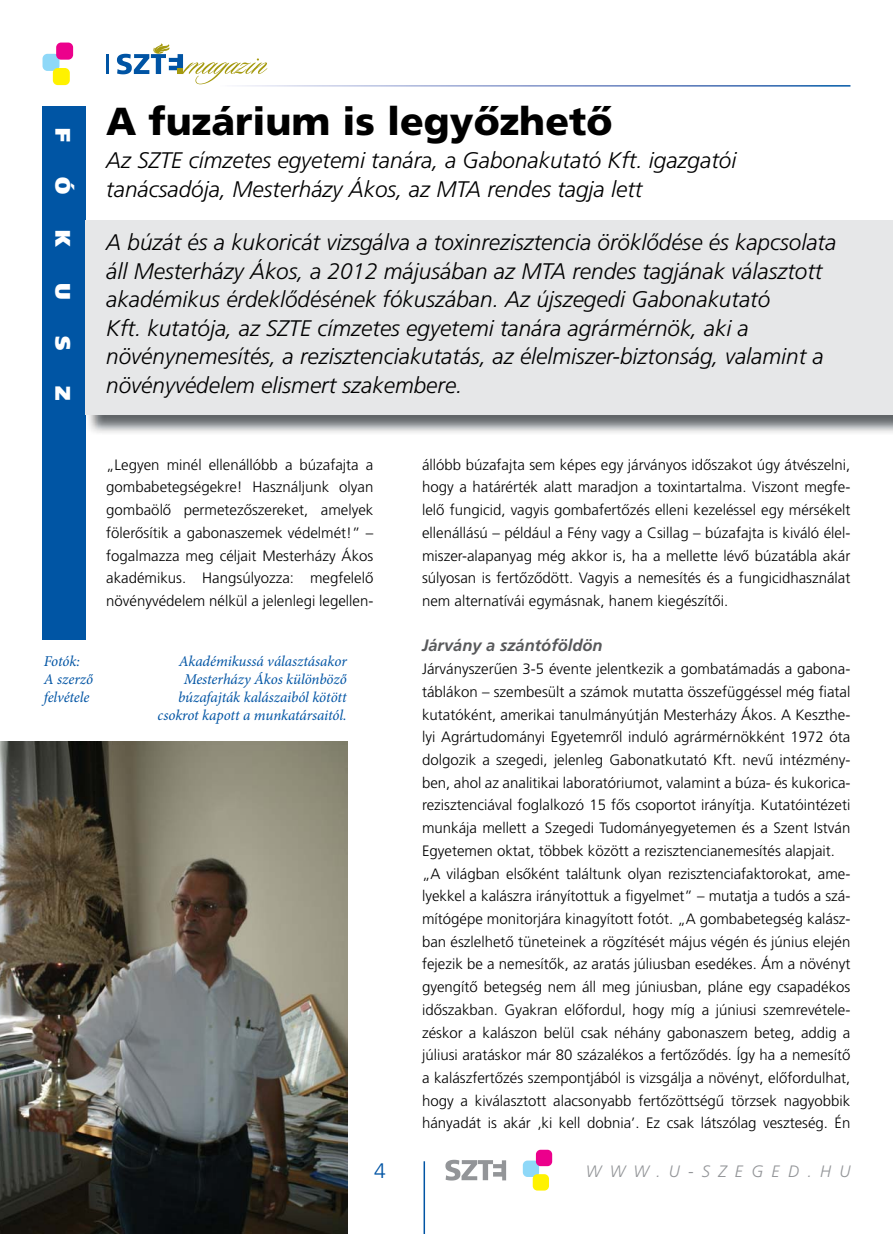
<style>
.page{position:relative;width:893px;height:1234px;background:#fff}
.page>*{position:absolute;margin:0;border:0;box-sizing:border-box;transform-origin:0 0}
.t1{font:900 39px "Frutiger CE";color:#000}
.t2{font:italic 300 22.5px/28.5px "Frutiger CE";color:#000}
.t3{font:900 21px "Frutiger CE";color:#fff}
.t4{font:300 21px "Frutiger CE";color:#0054a4}
.t5{font:italic 700 16.5px "Frutiger CE";color:#58595b}
.t6{font:italic 300 16.5px "Frutiger CE";letter-spacing:.5em;color:#939598}
.t7{font:300 15px/22.6px "Frutiger CE";color:#000;text-align:justify}
.t8{font:italic 15px/18px "Minion Pro";letter-spacing:-.01em;color:#0054a4;text-align:right}
</style>
<div class="page">
<svg style="left:445px;top:1159px;width:61px;height:21px"></svg>
<div style="left:523px;top:1160px;width:16px;height:16px;background:#8ed8f8;border-radius:5px"></div>
<div style="left:533px;top:1173px;width:16px;height:17px;background:#fff200;border-radius:5px"></div>
<div style="left:536px;top:1149px;width:16px;height:16px;background:#ec008c;border-radius:5px"></div>
<svg style="left:117px;top:43px;width:150px;height:41px"></svg>
<div style="left:43px;top:54px;width:16px;height:17px;background:#8ed8f8;border-radius:5px"></div>
<div style="left:53px;top:68px;width:17px;height:17px;background:#fff200;border-radius:5px"></div>
<div style="left:56px;top:43px;width:17px;height:17px;background:#ec008c;border-radius:5px"></div>
<hr style="left:106px;top:54px;width:2px;height:20px;background:#0054a4">
<hr style="left:424px;top:1160px;width:1px;height:73px;background:#0054a4">
<div style="left:43px;top:106px;width:42px;height:1127px;background:#0055a4"></div>
<img style="left:86px;top:414px;width:807px;height:19px">
<div style="left:85px;top:220px;width:808px;height:194px;background:#e6e7e8"></div>
<div style="left:0;top:640px;width:347px;height:102px;background:#fff"></div>
<img style="left:0;top:741px;width:347px;height:492px">
<h3 class="t3" style="left:73px;top:128px;width:16px;rotate:90deg">F</h3>
<h3 class="t3" style="left:73px;top:177px;width:19px;rotate:90deg">Ó</h3>
<h3 class="t3" style="left:73px;top:230px;width:19px;rotate:90deg">K</h3>
<h3 class="t3" style="left:73px;top:283px;width:18px;rotate:90deg">U</h3>
<h3 class="t3" style="left:73px;top:335px;width:16px;rotate:90deg">S</h3>
<h3 class="t3" style="left:73px;top:385px;width:16px;rotate:90deg">Z</h3>
<h1 class="t1" style="left:106px;top:103px;width:508px">A fuzárium is legyőzhető</h1>
<h2 class="t2" style="left:106px;top:147px;width:631px">Az SZTE címzetes egyetemi tanára, a Gabonakutató Kft. igazgatói tanácsadója, Mesterházy Ákos, az MTA rendes tagja lett</h2>
<p class="t2" style="left:106px;top:229px;width:732px">A búzát és a kukoricát vizsgálva a toxinrezisztencia öröklődése és kapcsolata áll Mesterházy Ákos, a 2012 májusában az MTA rendes tagjának választott akadémikus érdeklődésének fókuszában. Az újszegedi Gabonakutató<br>Kft. kutatója, az SZTE címzetes egyetemi tanára agrármérnök, aki a növénynemesítés, a rezisztenciakutatás, az élelmiszer-biztonság, valamint a növényvédelem elismert szakembere.</p>
<p class="t7" style="left:106px;top:454px;width:269px">„Legyen minél ellenállóbb a búzafajta a gombabetegségekre! Használjunk olyan gombaölő permetezőszereket, amelyek fölerősítik a gabonaszemek védelmét!” – fogalmazza meg céljait Mesterházy Ákos akadémikus. Hangsúlyozza: megfelelő növényvédelem nélkül a jelenlegi legellen-</p>
<p class="t7" style="left:422px;top:454px;width:430px">állóbb búzafajta sem képes egy járványos időszakot úgy átvészelni, hogy a határérték alatt maradjon a toxintartalma. Viszont megfe&shy;lelő fungicid, vagyis gombafertőzés elleni kezeléssel egy mérsékelt ellenállású – például a Fény vagy a Csillag – búzafajta is kiváló élel&shy;miszer-alapanyag még akkor is, ha a mellette lévő búzatábla akár súlyosan is fertőződött. Vagyis a nemesítés és a fungicidhasználat nem alternatívái egymásnak, hanem kiegészítői.</p>
<p class="t5" style="left:422px;top:637px;width:182px">Járvány a szántóföldön</p>
<p class="t7" style="left:422px;top:658px;width:430px;text-align:left">Járványszerűen 3-5 évente jelentkezik a gombatámadás a gabona&shy;táblákon – szembesült a számok mutatta összefüggéssel még fiatal kutatóként, amerikai tanulmányútján Mesterházy Ákos. A Keszthe&shy;lyi Agrártudományi Egyetemről induló agrármérnökként 1972 óta dolgozik a szegedi, jelenleg Gabonatkutató Kft. nevű intézmény&shy;ben, ahol az analitikai laboratóriumot, valamint a búza- és kukorica&shy;rezisztenciával foglalkozó 15 fős csoportot irányítja. Kutatóintézeti munkája mellett a Szegedi Tudományegyetemen és a Szent István Egyetemen oktat, többek között a rezisztencianemesítés alapjait. „A világban elsőként találtunk olyan rezisztenciafaktorokat, ame&shy;lyekkel a kalászra irányítottuk a figyelmet” – mutatja a tudós a szá&shy;mítógépe monitorjára kinagyított fotót. „A gombabetegség kalász&shy;ban észlelhető tüneteinek a rögzítését május végén és június elején fejezik be a nemesítők, az aratás júliusban esedékes. Ám a növényt gyengítő betegség nem áll meg júniusban, pláne egy csapadékos időszakban. Gyakran előfordul, hogy míg a júniusi szemrevétele&shy;zéskor a kalászon belül csak néhány gabonaszem beteg, addig a júliusi aratáskor már 80 százalékos a fertőződés. Így ha a nemesítő a kalászfertőzés szempontjából is vizsgálja a növényt, előfordulhat, hogy a kiválasztott alacsonyabb fertőzöttségű törzsek nagyobbik hányadát is akár ‚ki kell dobnia’. Ez csak látszólag veszteség. Én</p>
<p class="t8" style="left:44px;top:653px;width:38px">Fotók:</p>
<p class="t8" style="left:179px;top:653px;width:170px">Akadémikussá választásakor</p>
<p class="t8" style="left:44px;top:671px;width:51px">A szerző</p>
<p class="t8" style="left:184px;top:671px;width:165px">Mesterházy Ákos különböző</p>
<p class="t8" style="left:44px;top:689px;width:47px">felvétele</p>
<p class="t8" style="left:158px;top:689px;width:191px">búzafajták kalászaiból kötött csokrot kapott a munkatársaitól.</p>
<h3 class="t4" style="left:374px;top:1160px;width:13px">4</h3>
<p class="t6" style="left:586px;top:1162px;width:266px">WWW.U-SZEGED.HU</p>
</div>
